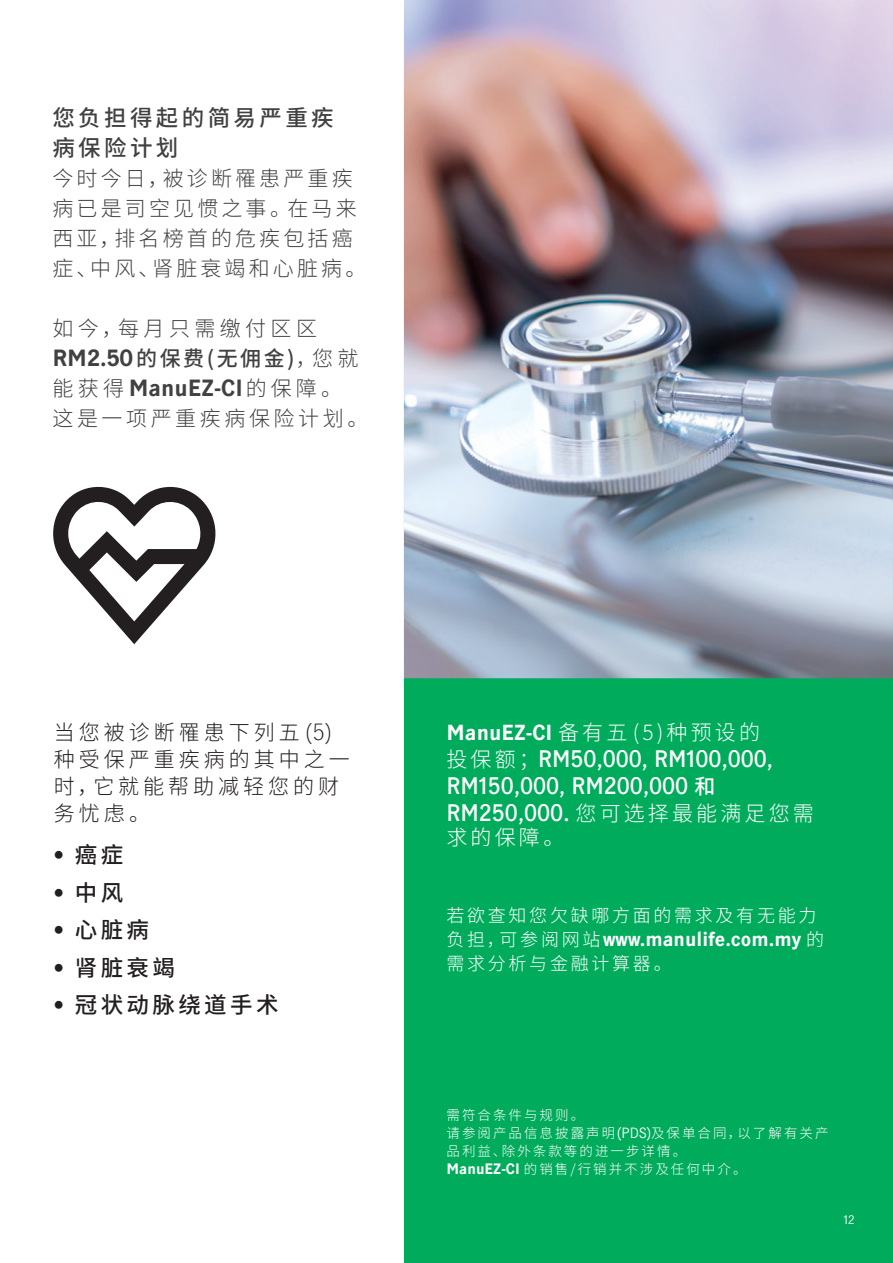
<style>
.page{position:relative;width:893px;height:1263px;background:#fff}
.page>*{position:absolute;margin:0;border:0;box-sizing:border-box;transform-origin:0 0}
.t1{font:500 22.5px "Noto Sans CJ Ksc";letter-spacing:.15em;color:#231f20}
.t2{font:500 22.5px/30px "Noto Sans CJ Ksc";letter-spacing:.15em;color:#414142}
.t3{font:600 21px/27px "Manulife JH Sans";color:#fff}
.t4{font:300 21px/30px "Noto Sans CJ Ksc";letter-spacing:.15em;color:#414142}
.t5{font:300 21px/27px "Noto Sans CJ Ksc";letter-spacing:.19em;color:#231f20}
.t6{font:300 21px/30px "Noto Sans CJ Ksc";letter-spacing:.21em;color:#414142}
.t7{font:300 21px "Noto Sans CJ Ksc";letter-spacing:.15em;color:#fff}
.t8{font:700 21px "Manulife JH Sans";color:#414142}
.t9{font:300 21px "Noto Sans CJ Ksc";letter-spacing:.17em;color:#414142}
.t10{font:300 18px "Noto Sans CJ Ksc";letter-spacing:.15em;color:#fff}
.t11{font:700 18px "Manulife JH Sans";color:#fff}
.t12{font:300 13.5px/18px "Noto Sans CJ Ksc";letter-spacing:.15em;color:#fff}
.t13{font:11.25px "Manulife JH Sans";color:#fff}
.s1{font-family:"Manulife JH Sans";font-weight:700}
.s2{font-weight:500}
.s3{font-family:"Noto Sans CJ Ksc";font-weight:300}
.s4{font-family:"Manulife JH Sans"}
.s5{font-family:"Manulife JH Sans";font-weight:600;font-size:21px}
.s6{font-family:"Manulife JH Sans";font-weight:700;font-size:19.5px}
.s7{font-family:"Noto Sans CJ Ksc";font-weight:500}
.s8{font-family:"Manulife JH Sans";font-weight:400}
</style>
<div class="page">
<div style="left:404px;top:45px;width:489px;height:1218px;background:#00ac5c"></div>
<img style="left:404px;top:0;width:489px;height:678px">
<svg style="left:53px;top:486px;width:163px;height:158px"></svg>
<h1 class="t2" style="left:52px;top:103px;width:283px">您负担得起的简易严重疾病保险计划</h1>
<h2 class="t4" style="left:52px;top:163px;width:316px">今时今日，被诊断罹患严重疾病已是司空见惯之事。在马来西亚，排名榜首的危疾包括癌症、中风、肾脏衰竭和心脏病。</h2>
<h2 class="t6" style="left:52px;top:313px;width:308px">如今，每月只需缴付区区<br><span class="s1">RM2.50</span><span class="s2">的保费(无佣金)</span>，您就</h2>
<h2 class="t8" style="left:52px;top:372px;width:291px"><span class="s3">能获得</span> ManuEZ-CI<span class="s3">的保障。</span></h2>
<h2 class="t9" style="left:52px;top:406px;width:318px">这是一项严重疾病保险计划。</h2>
<h2 class="t5" style="left:54px;top:719px;width:297px">当您被诊断罹患下列五<span class="s4">(5)</span>种受保严重疾病的其中之一时，它就能帮助减轻您的财务忧虑。</h2>
<h1 class="t1" style="left:54px;top:842px;width:71px"><span class="s5">•</span> 癌症</h1>
<h1 class="t1" style="left:54px;top:880px;width:71px"><span class="s5">•</span> 中风</h1>
<h1 class="t1" style="left:54px;top:917px;width:97px"><span class="s5">•</span> 心脏病</h1>
<h1 class="t1" style="left:54px;top:955px;width:123px"><span class="s5">•</span> 肾脏衰竭</h1>
<h1 class="t1" style="left:54px;top:992px;width:226px"><span class="s5">•</span> 冠状动脉绕道手术</h1>
<h2 class="t7" style="left:446px;top:720px;width:315px"><span class="s6">ManuEZ-CI</span> 备有五(5)种预设的</h2>
<h2 class="t3" style="left:446px;top:744px;width:369px"><span class="s3">投保额；</span>RM50,000, RM100,000,<br>RM150,000, RM200,000 <span class="s7">和<br></span>RM250,000. <span class="s3">您可选择最能满足您需</span></h2>
<h2 class="t7" style="left:446px;top:825px;width:119px">求的保障。</h2>
<h3 class="t10" style="left:446px;top:905px;width:371px">若欲查知您欠缺哪方面的需求及有无能力</h3>
<h3 class="t11" style="left:446px;top:926px;width:379px"><span class="s3">负担，可参阅网站</span>www.manulife.com.my <span class="s3">的</span></h3>
<h3 class="t10" style="left:446px;top:953px;width:227px">需求分析与金融计算器。</h3>
<p class="t12" style="left:446px;top:1106px;width:384px">需符合条件与规则。<br>请参阅产品信息披露声明<span class="s8">(PDS)</span>及保单合同，以了解有关产品利益、除外条款等的进一步详情。<br><span class="s1">ManuEZ-CI</span> 的销售/行销并不涉及任何中介。</p>
<p class="t13" style="left:844px;top:1212px;width:13px">12</p>
</div>
